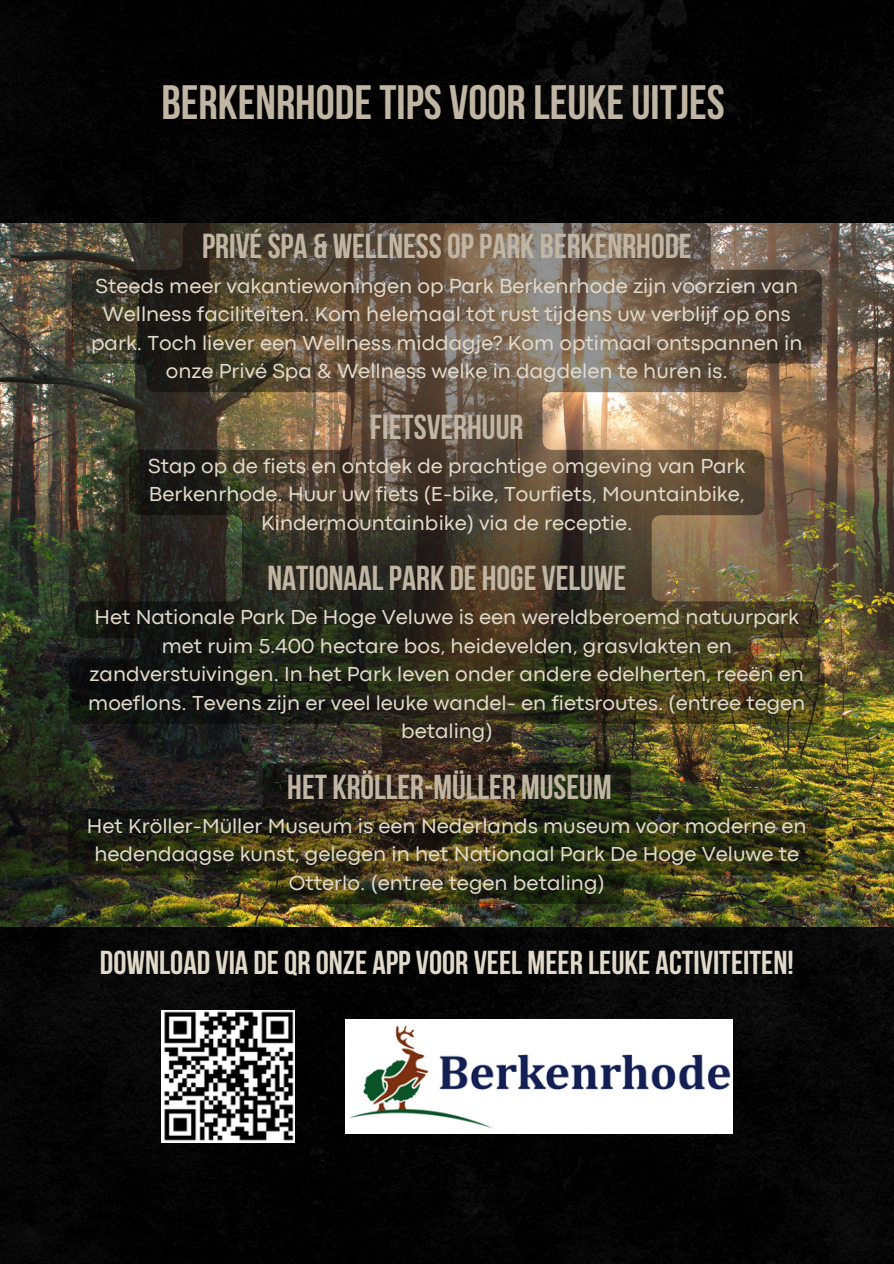
<style>
.page{position:relative;width:894px;height:1264px;background:#fff}
.page>*{position:absolute;margin:0;border:0;box-sizing:border-box;transform-origin:0 0}
.t1{font:700 48px "Bebas Neue";color:#c1b6a4}
.t2{font:700 34.5px "Bebas Neue";color:#c1b6a4}
.t3{font:700 33px "Bebas Neue";color:#e1daca}
.t4{font:21.15px/28.5px "Codec Pro";color:#e1daca;text-align:center}
</style>
<div class="page">
<div style="left:0;top:0;width:893px;height:1263px;background:#030303"></div>
<img style="left:0;top:223px;width:893px;height:703px">
<img style="left:68px;top:222px;width:757px;height:681px">
<img style="left:161px;top:1010px;width:133px;height:132px">
<img style="left:345px;top:1019px;width:387px;height:114px">
<p class="t1" style="left:161px;top:83px;width:564px">BERKENRHODETIPS VOOR LEUKEUITJES</p>
<h1 class="t2" style="left:202px;top:232px;width:491px">PRIVÉSPA &amp; WELLNESSOPPARK BERKENRHODE</h1>
<p class="t4" style="left:91px;top:273px;width:712px">Steeds meer vakantiewoningen op Park Berkenrhode zijn voorzien van Wellness faciliteiten. Kom helemaal tot rust tijdens uw verblijf op ons park. Toch liever een Wellness middagje? Kom optimaal ontspannen in onze Privé Spa &amp; Wellness welke in dagdelen te huren is.</p>
<p class="t2" style="left:370px;top:412px;width:154px">FIETSVERHUUR</p>
<p class="t4" style="left:148px;top:453px;width:598px">Stap op de fiets en ontdek de prachtige omgeving van Park<br>Berkenrhode. Huur uw fiets (E-bike, Tourfiets, Mountainbike,<br>Kindermountainbike) via de receptie.</p>
<p class="t2" style="left:267px;top:564px;width:360px">NATIONAALPARK DE HOGE VELUWE</p>
<p class="t4" style="left:88px;top:604px;width:718px">Het Nationale Park De Hoge Veluwe is een wereldberoemd natuurpark met ruim 5.400 hectare bos, heidevelden, grasvlakten en zandverstuivingen. In het Park leven onder andere edelherten, reeën en moeflons. Tevens zijn er veel leuke wandel- en fietsroutes. (entree tegen betaling)</p>
<p class="t2" style="left:287px;top:772px;width:326px">HET KRÖLLER-MÜLLER MUSEUM</p>
<p class="t4" style="left:87px;top:813px;width:721px">Het Kröller-Müller Museum is een Nederlands museum voor moderne en hedendaagse kunst, gelegen in het Nationaal Park De Hoge Veluwe te<br>Otterlo. (entree tegen betaling)</p>
<h2 class="t3" style="left:100px;top:948px;width:695px">DOWNLOAD VIA DEQR ONZE APP VOOR VEEL MEER LEUKE ACTIVITEITEN!</h2>
</div>
